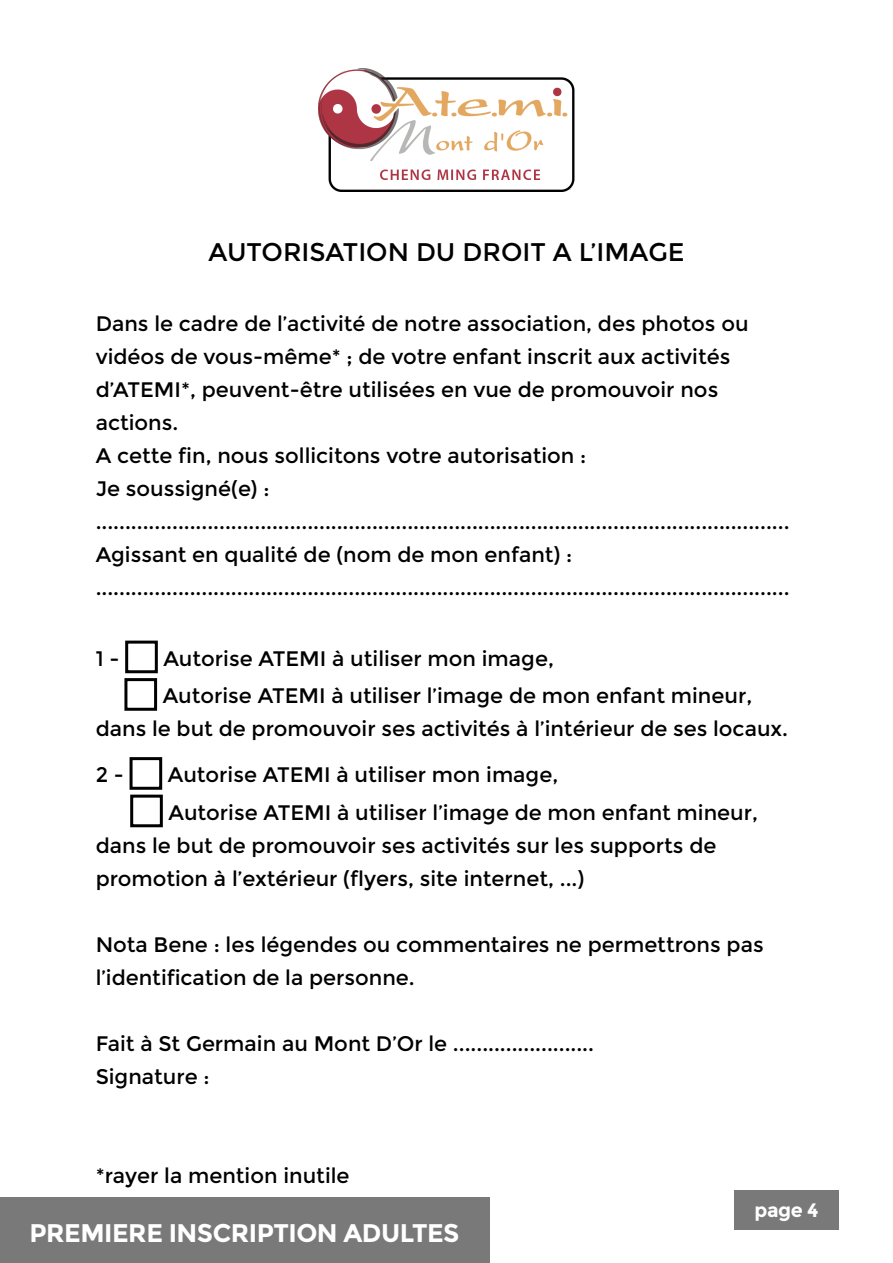
<style>
.page{position:relative;width:893px;height:1263px;background:#fff}
.page>*{position:absolute;margin:0;border:0;box-sizing:border-box;transform-origin:0 0}
.t1{font:25.5px "Montserrat";color:#000}
.t2{font:700 25.5px "Montserrat";letter-spacing:-.02em;color:#fff}
.t3{font:21px/33px "Montserrat";color:#000}
.t4{font:700 19.5px "Montserrat";color:#fff}
</style>
<div class="page">
<div style="left:734px;top:1191px;width:105px;height:39px;background:#797979"></div>
<div style="left:0;top:1197px;width:489px;height:66px;background:#797979"></div>
<div style="left:125px;top:641px;width:33px;height:32px;border:3px solid #000"></div>
<div style="left:124px;top:678px;width:33px;height:33px;border:3px solid #000"></div>
<div style="left:130px;top:757px;width:32px;height:33px;border:3px solid #000"></div>
<div style="left:130px;top:795px;width:33px;height:32px;border:3px solid #000"></div>
<img style="left:318px;top:68px;width:257px;height:123px">
<p class="t1" style="left:209px;top:237px;width:477px">AUTORISATION DU DROIT A L’IMAGE</p>
<p class="t3" style="left:96px;top:308px;width:654px">Dans le cadre de l’activité de notre association, des photos ou vidéos de vous-même* ; de votre enfant inscrit aux activités d’ATEMI*, peuvent-être utilisées en vue de promouvoir nos actions.</p>
<p class="t3" style="left:96px;top:440px;width:492px">A cette fin, nous sollicitons votre autorisation :</p>
<p class="t3" style="left:96px;top:473px;width:175px">Je soussigné(e) :</p>
<p class="t3" style="left:96px;top:506px;width:695px">......................................................................................................................<br>Agissant en qualité de (nom de mon enfant) :</p>
<p class="t3" style="left:96px;top:572px;width:695px">......................................................................................................................</p>
<p class="t3" style="left:96px;top:642px;width:25px">1 -</p>
<p class="t3" style="left:164px;top:642px;width:392px">Autorise ATEMI à utiliser mon image,</p>
<p class="t3" style="left:96px;top:680px;width:694px;text-indent:67px">Autorise ATEMI à utiliser l’image de mon enfant mineur, dans le but de promouvoir ses activités à l’intérieur de ses locaux.</p>
<p class="t3" style="left:96px;top:759px;width:30px">2 -</p>
<p class="t3" style="left:168px;top:759px;width:392px">Autorise ATEMI à utiliser mon image,</p>
<p class="t3" style="left:169px;top:796px;width:591px">Autorise ATEMI à utiliser l’image de mon enfant mineur,</p>
<p class="t3" style="left:96px;top:829px;width:622px">dans le but de promouvoir ses activités sur les supports de promotion à l’extérieur (flyers, site internet, ...)</p>
<p class="t3" style="left:96px;top:928px;width:669px">Nota Bene : les légendes ou commentaires ne permettrons pas l’identification de la personne.</p>
<p class="t3" style="left:96px;top:1027px;width:500px">Fait à St Germain au Mont D’Or le ........................</p>
<p class="t3" style="left:96px;top:1060px;width:116px">Signature :</p>
<p class="t3" style="left:96px;top:1159px;width:255px">*rayer la mention inutile</p>
<p class="t2" style="left:30px;top:1218px;width:431px">PREMIERE INSCRIPTION ADULTES</p>
<p class="t4" style="left:754px;top:1198px;width:66px">page 4</p>
</div>
